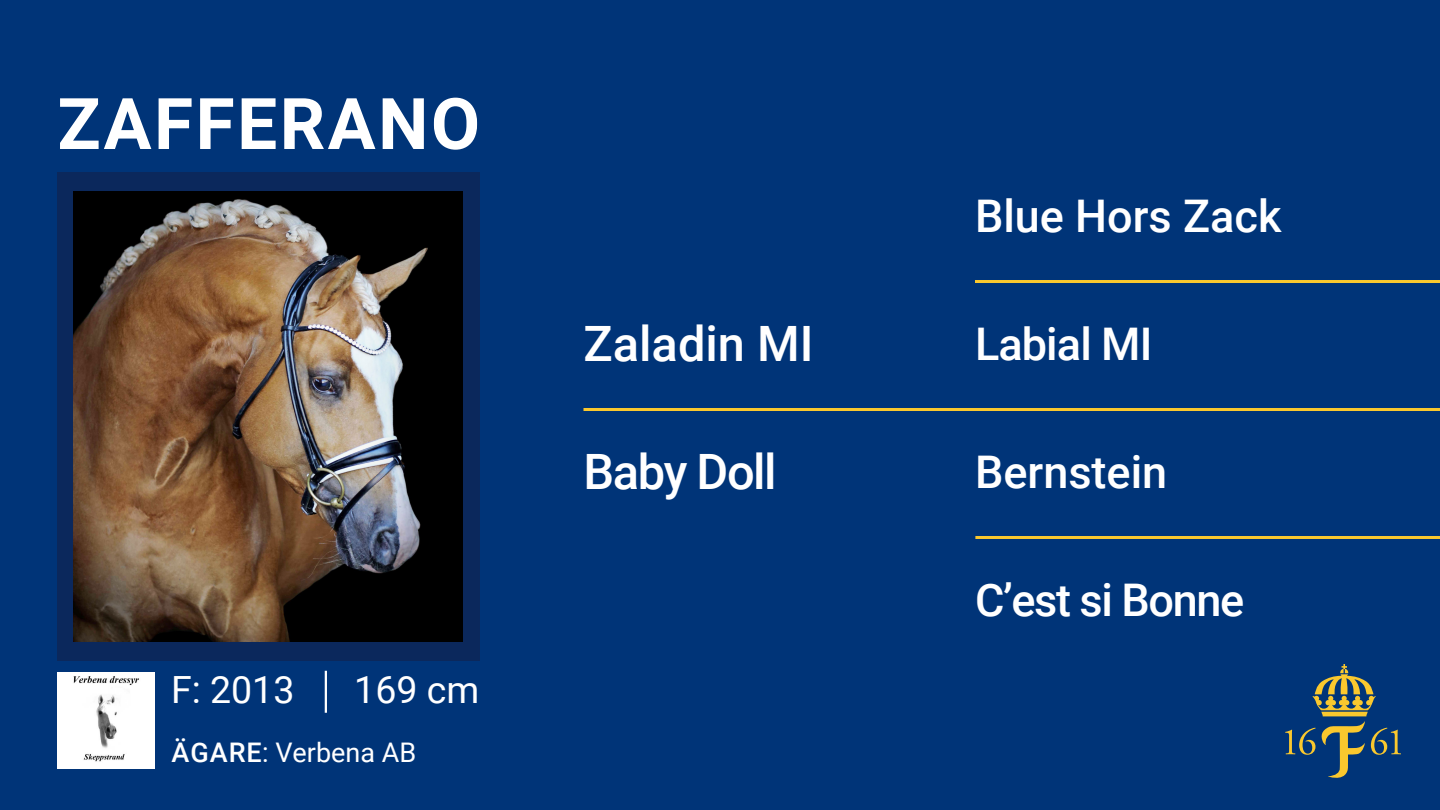
<style>
.page{position:relative;width:1440px;height:810px;background:#003478}
.page>*{position:absolute;margin:0;border:0;box-sizing:border-box;transform-origin:0 0}
.t1{font:700 71.25px "Roboto";letter-spacing:.035em;color:#fff}
.t2{font:500 48.75px "Roboto";color:#fff}
.t3{font:500 48.75px "Roboto";letter-spacing:-.03em;color:#fff}
.t4{font:500 45px "Roboto";color:#fff}
.t5{font:500 45px "Roboto";letter-spacing:-.03em;color:#fff}
.t6{font:500 45px "Roboto";letter-spacing:-.02em;color:#fff}
.t7{font:37.5px "Roboto";color:#fff}
.t8{font:27px "Roboto";color:#fff}
.s1{font-weight:500}
</style>
<div class="page">
<div style="left:57px;top:173px;width:423px;height:488px;background:#0b285c"></div>
<img style="left:73px;top:192px;width:389px;height:450px">
<hr style="left:325px;top:671px;width:2px;height:42px;background:#fff">
<svg style="left:1285px;top:664px;width:116px;height:114px"></svg>
<hr style="left:583px;top:408px;width:857px;height:3px;background:#fac82e">
<hr style="left:975px;top:280px;width:465px;height:3px;background:#fac82e">
<hr style="left:975px;top:536px;width:465px;height:3px;background:#fac82e">
<img style="left:58px;top:672px;width:96px;height:96px">
<p class="t1" style="left:57px;top:74px;width:424px">ZAFFERANO</p>
<p class="t7" style="left:171px;top:663px;width:125px">F: 2013</p>
<p class="t8" style="left:172px;top:734px;width:246px"><span class="s1">ÄGARE</span>: Verbena AB</p>
<p class="t7" style="left:354px;top:663px;width:126px">169 cm</p>
<p class="t4" style="left:975px;top:185px;width:308px">Blue Hors Zack</p>
<p class="t2" style="left:583px;top:309px;width:232px">Zaladin MI</p>
<p class="t6" style="left:975px;top:313px;width:179px">Labial MI</p>
<p class="t3" style="left:583px;top:437px;width:195px">Baby Doll</p>
<p class="t4" style="left:975px;top:441px;width:194px">Bernstein</p>
<p class="t5" style="left:975px;top:569px;width:271px">C’est si Bonne</p>
</div>
